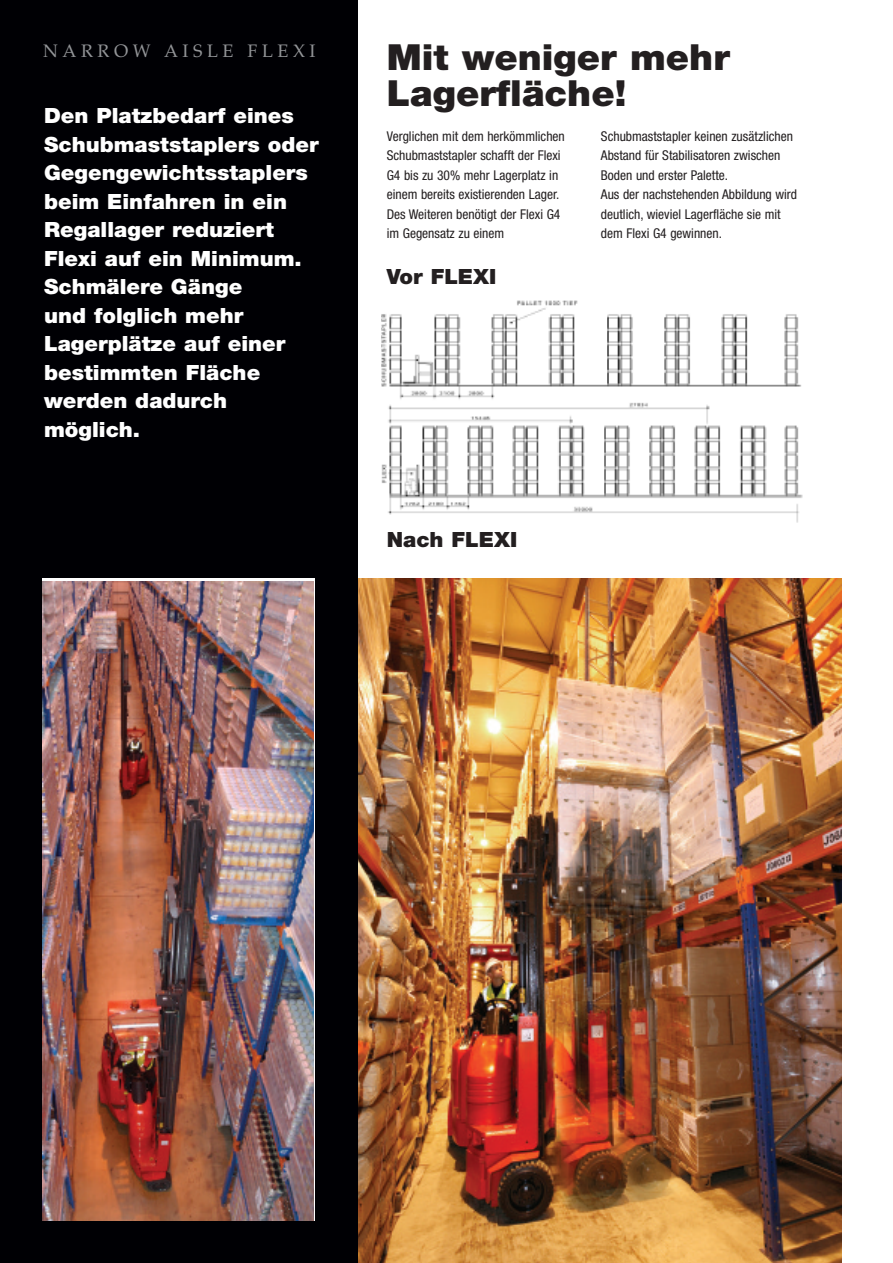
<style>
.page{position:relative;width:893px;height:1263px;background:#fff}
.page>*{position:absolute;margin:0;border:0;box-sizing:border-box;transform-origin:0 0}
.t1{font:900 36px/36px "Helvetica Neue";color:#231f20}
.t2{font:900 21px/28.5px "Helvetica Neue";color:#fff}
.t3{font:900 21px "Helvetica Neue";color:#231f20}
.t4{font:18px "Palatino";letter-spacing:.25em;color:#939598}
.t5{font:condensed 13.5px/19.5px "Helvetica Neue LT Std";color:#231f20}
</style>
<div class="page">
<img style="left:381px;top:300px;width:422px;height:223px">
<img style="left:357px;top:578px;width:485px;height:685px">
<div style="left:0;top:0;width:357px;height:1263px;background:#000004"></div>
<img style="left:43px;top:582px;width:271px;height:638px">
<h3 class="t4" style="left:43px;top:40px;width:274px">NARROW AISLE FLEXI</h3>
<p class="t2" style="left:44px;top:103px;width:276px">Den Platzbedarf eines<br>Schubmaststaplers oder<br>Gegengewichtsstaplers beim Einfahren in ein<br>Regallager reduziert<br>Flexi auf ein Minimum.<br>Schmälere Gänge<br>und folglich mehr<br>Lagerplätze auf einer bestimmten Fläche werden dadurch möglich.</p>
<h1 class="t1" style="left:387px;top:42px;width:345px">Mit weniger mehr<br>Lagerfläche!</h1>
<p class="t5" style="left:387px;top:127px;width:180px">Verglichen mit dem herkömmlichen<br>Schubmaststapler schafft der Flexi<br>G4 bis zu 30% mehr Lagerplatz in einem bereits existierenden Lager.<br>Des Weiteren benötigt der Flexi G4 im Gegensatz zu einem</p>
<p class="t5" style="left:601px;top:127px;width:198px">Schubmaststapler keinen zusätzlichen Abstand für Stabilisatoren zwischen Boden und erster Palette.<br>Aus der nachstehenden Abbildung wird deutlich, wieviel Lagerfläche sie mit dem Flexi G4 gewinnen.</p>
<h2 class="t3" style="left:387px;top:269px;width:111px">Vor FLEXI</h2>
<h2 class="t3" style="left:387px;top:532px;width:132px">Nach FLEXI</h2>
</div>
